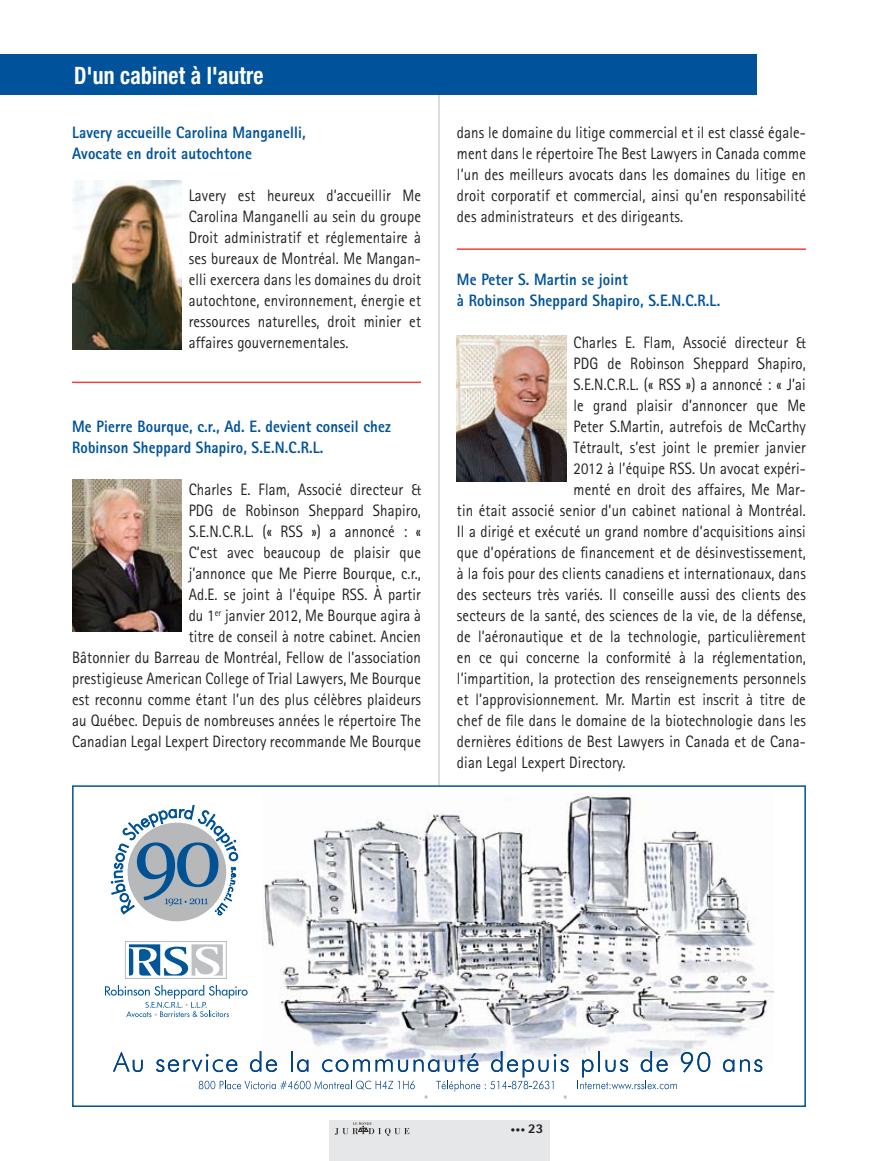
<style>
.page{position:relative;width:878px;height:1161px;background:#fff}
.page>*{position:absolute;margin:0;border:0;box-sizing:border-box;transform-origin:0 0}
.t1{font:700 condensed 24px "Helvetica Neue";letter-spacing:.01em;color:#fff;scale:.9 1}
.t2{font:16.5px/21px "Rotis Sans Serif";letter-spacing:.01em;color:#221e1f;text-align:justify;scale:.9 1}
.t3{font:800 16.5px/21px "Rotis Sans Serif";letter-spacing:.01em;color:#00539b;scale:.9 1}
.t4{font:800 9px "Rotis Sans Serif";color:#221e1f}
.s1{font-size:13.5px}
</style>
<div class="page">
<div style="left:328px;top:1121px;width:221px;height:40px;background:#e6e7e8"></div>
<svg style="left:335px;top:1122px;width:74px;height:14px"></svg>
<hr style="left:438px;top:54px;width:2px;height:1053px;background:#d1d3d4">
<div style="left:73px;top:786px;width:732px;height:320px;background:#fff"></div>
<img style="left:263px;top:794px;width:510px;height:271px">
<svg style="left:129px;top:944px;width:94px;height:32px"></svg>
<div style="left:125px;top:941px;width:102px;height:38px;border:1px solid #bec0c2"></div>
<svg style="left:105px;top:985px;width:142px;height:32px"></svg>
<svg style="left:111px;top:805px;width:128px;height:111px"></svg>
<svg style="left:113px;top:1051px;width:30px;height:21px"></svg>
<svg style="left:723px;top:1059px;width:11px;height:13px"></svg>
<svg style="left:740px;top:1059px;width:22px;height:13px"></svg>
<svg style="left:577px;top:1051px;width:133px;height:38px"></svg>
<svg style="left:156px;top:1051px;width:412px;height:48px"></svg>
<div style="left:72px;top:785px;width:733px;height:322px;border:2px solid #00539b"></div>
<div style="left:0;top:54px;width:756px;height:41px;background:#00539b"></div>
<img style="left:457px;top:336px;width:110px;height:146px">
<img style="left:72px;top:181px;width:110px;height:168px">
<img style="left:72px;top:479px;width:110px;height:153px">
<hr style="left:72px;top:382px;width:349px;height:1px;background:#ef4135">
<hr style="left:457px;top:248px;width:348px;height:2px;background:#ef4135">
<h1 class="t1" style="left:74px;top:61px;width:212px">D'un cabinet à l'autre</h1>
<p class="t3" style="left:72px;top:122px;width:261px">Lavery accueille Carolina Manganelli,<br>Avocate en droit autochtone</p>
<p class="t2" style="left:189px;top:185px;width:260px">Lavery est heureux d’accueillir Me Carolina Manganelli au sein du groupe Droit administratif et réglementaire à ses bureaux de Montréal. Me Mangan&shy;elli exercera dans les domaines du droit autochtone, environnement, énergie et ressources naturelles, droit minier et affaires gouvernementales.</p>
<p class="t3" style="left:72px;top:416px;width:355px">Me Pierre Bourque, c.r., Ad. E. devient conseil chez<br>Robinson Sheppard Shapiro, S.E.N.C.R.L.</p>
<p class="t2" style="left:72px;top:479px;width:389px;text-align:right">Charles E. Flam, Associé directeur &amp;<br>PDG de Robinson Sheppard Shapiro,<br>S.E.N.C.R.L. (« RSS ») a annoncé : «<br>C’est avec beaucoup de plaisir que<br>j’annonce que Me Pierre Bourque, c.r.,<br>Ad.E. se joint à l’équipe RSS. À partir<br>du 1<sup>er</sup> janvier 2012, Me Bourque agira à<br>titre de conseil à notre cabinet. Ancien<br>Bâtonnier du Barreau de Montréal, Fellow de l’association prestigieuse American College of Trial Lawyers, Me Bourque est reconnu comme étant l’un des plus célèbres plaideurs au Québec. Depuis de nombreuses années le répertoire The Canadian Legal Lexpert Directory recommande Me Bourque</p>
<p class="t2" style="left:457px;top:122px;width:389px">dans le domaine du litige commercial et il est classé égale&shy;ment dans le répertoire The Best Lawyers in Canada comme l’un des meilleurs avocats dans les domaines du litige en droit corporatif et commercial, ainsi qu’en responsabilité des administrateurs et des dirigeants.</p>
<p class="t3" style="left:457px;top:269px;width:294px">Me Peter S. Martin se joint<br>à Robinson Sheppard Shapiro, S.E.N.C.R.L.</p>
<p class="t2" style="left:573px;top:332px;width:260px">Charles E. Flam, Associé directeur &amp;</p>
<p class="t2" style="left:573px;top:353px;width:259px">PDG de Robinson Sheppard Shapiro,</p>
<p class="t2" style="left:573px;top:374px;width:259px">S.E.N.C.R.L. (« RSS ») a annoncé : « J’ai</p>
<p class="t2" style="left:573px;top:395px;width:259px">le grand plaisir d’annoncer que Me</p>
<p class="t2" style="left:573px;top:416px;width:259px">Peter S.Martin, autrefois de McCarthy</p>
<p class="t2" style="left:573px;top:437px;width:259px">Tétrault, s’est joint le premier janvier</p>
<p class="t2" style="left:573px;top:458px;width:259px">2012 à l’équipe RSS. Un avocat expéri-</p>
<p class="t2" style="left:573px;top:479px;width:259px">menté en droit des affaires, Me Mar-</p>
<p class="t2" style="left:457px;top:500px;width:389px">tin était associé senior d’un cabinet national à Montréal.</p>
<p class="t2" style="left:457px;top:521px;width:389px">Il a dirigé et exécuté un grand nombre d’acquisitions ainsi</p>
<p class="t2" style="left:457px;top:542px;width:389px">que d’opérations de financement et de désinvestissement,</p>
<p class="t2" style="left:457px;top:563px;width:389px">à la fois pour des clients canadiens et internationaux, dans</p>
<p class="t2" style="left:457px;top:584px;width:389px">des secteurs très variés. Il conseille aussi des clients des</p>
<p class="t2" style="left:457px;top:605px;width:389px">secteurs de la santé, des sciences de la vie, de la défense,</p>
<p class="t2" style="left:457px;top:626px;width:389px">de l’aéronautique et de la technologie, particulièrement</p>
<p class="t2" style="left:457px;top:647px;width:389px">en ce qui concerne la conformité à la réglementation,</p>
<p class="t2" style="left:457px;top:668px;width:389px">l’impartition, la protection des renseignements personnels</p>
<p class="t2" style="left:457px;top:689px;width:389px">et l’approvisionnement. Mr. Martin est inscrit à titre de</p>
<p class="t2" style="left:457px;top:710px;width:389px">chef de file dans le domaine de la biotechnologie dans les</p>
<p class="t2" style="left:457px;top:731px;width:389px">dernières éditions de Best Lawyers in Canada et de Cana-</p>
<p class="t2" style="left:457px;top:752px;width:189px">dian Legal Lexpert Directory.</p>
<p class="t4" style="left:510px;top:1124px;width:34px">••• <span class="s1">23</span></p>
</div>
